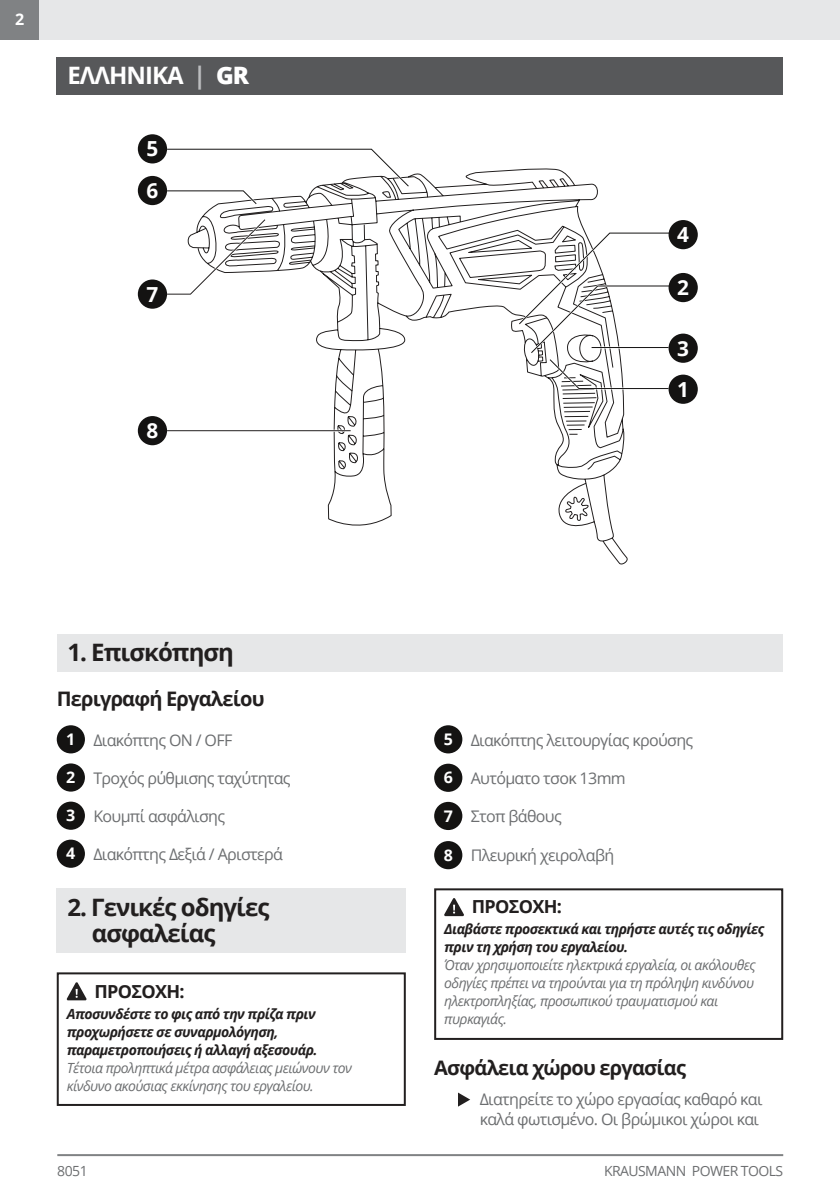
<style>
.page{position:relative;width:840px;height:1191px;background:#fff}
.page>*{position:absolute;margin:0;border:0;box-sizing:border-box;transform-origin:0 0}
.t1{font:700 24px/26px "Open Sans";letter-spacing:-.04em;color:#221f1f}
.t2{font:700 24px "Open Sans";letter-spacing:-.04em;color:#fff}
.t3{font:700 20.8px "Open Sans";color:#fff}
.t4{font:700 20px "Open Sans";letter-spacing:-.04em;color:#221f1f}
.t5{font:700 18px "Open Sans";letter-spacing:-.04em;color:#221f1f}
.t6{font:16px/20px "Open Sans";letter-spacing:-.04em;color:#6c6e70}
.t7{font:700 16px "Open Sans";color:#fff}
.t8{font:italic 14px/18px "Open Sans";letter-spacing:-.04em;color:#6c6e70}
.t9{font:italic 700 14px/18px "Open Sans";letter-spacing:-.04em;color:#221f1f}
.t10{font:14px "Open Sans";letter-spacing:-.04em;color:#6c6e70}
.s1{color:#bbbdbf}
.s2{font-weight:800}
.s3{font-weight:700;color:#fff}
</style>
<div class="page">
<div style="left:0;top:0;width:40px;height:40px;background:#808284"></div>
<hr style="left:57px;top:1154px;width:725px;height:2px;background:#808284">
<div style="left:40px;top:0;width:799px;height:40px;background:#e6e7e8"></div>
<div style="left:57px;top:634px;width:725px;height:38px;background:#e6e7e8"></div>
<div style="left:57px;top:57px;width:725px;height:38px;background:#57585a"></div>
<div style="left:57px;top:972px;width:348px;height:134px;border:2px solid #221f1f"></div>
<svg style="left:458px;top:1092px;width:12px;height:14px"></svg>
<svg style="left:66px;top:982px;width:21px;height:18px"></svg>
<div style="left:434px;top:888px;width:348px;height:152px;border:2px solid #221f1f"></div>
<svg style="left:444px;top:898px;width:20px;height:18px"></svg>
<div style="left:57px;top:888px;width:348px;height:64px;background:#e6e7e8"></div>
<div style="left:57px;top:725px;width:28px;height:28px;background:#141312;border-radius:50%"></div>
<div style="left:57px;top:763px;width:28px;height:28px;background:#141312;border-radius:50%"></div>
<div style="left:57px;top:801px;width:28px;height:28px;background:#141312;border-radius:50%"></div>
<div style="left:57px;top:839px;width:28px;height:28px;background:#141312;border-radius:50%"></div>
<div style="left:434px;top:763px;width:28px;height:29px;background:#141312;border-radius:50%"></div>
<div style="left:434px;top:802px;width:28px;height:28px;background:#141312;border-radius:50%"></div>
<div style="left:434px;top:841px;width:28px;height:28px;background:#141312;border-radius:50%"></div>
<div style="left:434px;top:725px;width:28px;height:28px;background:#141312;border-radius:50%"></div>
<svg style="left:201px;top:168px;width:427px;height:397px"></svg>
<svg style="left:516px;top:231px;width:152px;height:159px"></svg>
<div style="left:668px;top:273px;width:29px;height:29px;background:#141312;border-radius:50%"></div>
<div style="left:668px;top:333px;width:29px;height:30px;background:#141312;border-radius:50%"></div>
<div style="left:668px;top:220px;width:29px;height:29px;background:#141312;border-radius:50%"></div>
<div style="left:668px;top:374px;width:29px;height:30px;background:#141312;border-radius:50%"></div>
<div style="left:138px;top:176px;width:29px;height:29px;background:#141312;border-radius:50%"></div>
<svg style="left:165px;top:148px;width:246px;height:59px"></svg>
<div style="left:138px;top:134px;width:29px;height:29px;background:#141312;border-radius:50%"></div>
<svg style="left:165px;top:217px;width:103px;height:79px"></svg>
<div style="left:138px;top:279px;width:29px;height:30px;background:#141312;border-radius:50%"></div>
<hr style="left:167px;top:430px;width:183px;height:2px;background:#fff">
<hr style="left:167px;top:430px;width:183px;height:1px;background:#221f1f">
<div style="left:138px;top:416px;width:29px;height:29px;background:#141312;border-radius:50%"></div>
<p class="t7" style="left:15px;top:13px;width:11px">2</p>
<h1 class="t2" style="left:67px;top:58px;width:183px">ΕΛΛΗΝΙΚΑ <span class="s1">|</span> <span class="s2">GR</span></h1>
<h2 class="t3" style="left:146px;top:141px;width:13px">5</h2>
<h2 class="t3" style="left:146px;top:182px;width:13px">6</h2>
<h2 class="t3" style="left:146px;top:286px;width:13px">7</h2>
<h2 class="t3" style="left:146px;top:422px;width:13px">8</h2>
<h2 class="t3" style="left:676px;top:226px;width:13px">4</h2>
<h2 class="t3" style="left:676px;top:279px;width:13px">2</h2>
<h2 class="t3" style="left:676px;top:340px;width:13px">3</h2>
<h2 class="t3" style="left:676px;top:381px;width:13px">1</h2>
<h1 class="t1" style="left:67px;top:639px;width:168px">1. Επισκόπηση</h1>
<h3 class="t4" style="left:57px;top:685px;width:209px">Περιγραφή Εργαλείου</h3>
<p class="t7" style="left:66px;top:733px;width:11px">1</p>
<p class="t7" style="left:66px;top:771px;width:11px">2</p>
<p class="t7" style="left:66px;top:809px;width:11px">3</p>
<p class="t7" style="left:66px;top:847px;width:11px">4</p>
<p class="t6" style="left:93px;top:729px;width:140px">Διακόπτης ON / OFF</p>
<p class="t6" style="left:93px;top:767px;width:199px">Τροχός ρύθμισης ταχύτητας</p>
<p class="t6" style="left:93px;top:805px;width:133px">Κουμπί ασφάλισης</p>
<p class="t6" style="left:93px;top:843px;width:191px">Διακόπτης Δεξιά / Αριστερά</p>
<h1 class="t1" style="left:92px;top:893px;width:179px;text-indent:-24px">2. Γενικές οδηγίες ασφαλείας</h1>
<p class="t5" style="left:94px;top:979px;width:91px">ΠΡΟΣΟΧΗ:</p>
<p class="t9" style="left:67px;top:1004px;width:252px">Αποσυνδέστε το φις από την πρίζα πριν προχωρήσετε σε συναρμολόγηση, παραμετροποιήσεις ή αλλαγή αξεσουάρ.</p>
<p class="t8" style="left:67px;top:1058px;width:286px">Τέτοια προληπτικά μέτρα ασφάλειας μειώνουν τον κίνδυνο ακούσιας εκκίνησης του εργαλείου.</p>
<p class="t6" style="left:443px;top:729px;width:251px"><span class="s3">5</span> Διακόπτης λειτουργίας κρούσης</p>
<p class="t7" style="left:443px;top:771px;width:11px">6</p>
<p class="t7" style="left:443px;top:809px;width:11px">7</p>
<p class="t7" style="left:443px;top:848px;width:11px">8</p>
<p class="t6" style="left:470px;top:768px;width:156px">Αυτόματο τσοκ 13mm</p>
<p class="t6" style="left:470px;top:806px;width:92px">Στοπ βάθους</p>
<p class="t6" style="left:470px;top:845px;width:145px">Πλευρική χειρολαβή</p>
<p class="t5" style="left:471px;top:894px;width:91px">ΠΡΟΣΟΧΗ:</p>
<p class="t9" style="left:444px;top:919px;width:321px">Διαβάστε προσεκτικά και τηρήστε αυτές τις οδηγίες πριν τη χρήση του εργαλείου.</p>
<p class="t8" style="left:444px;top:955px;width:313px">Όταν χρησιμοποιείτε ηλεκτρικά εργαλεία, οι ακόλουθες οδηγίες πρέπει να τηρούνται για τη πρόληψη κινδύνου ηλεκτροπληξίας, προσωπικού τραυματισμού και πυρκαγιάς.</p>
<h3 class="t4" style="left:434px;top:1053px;width:253px">Ασφάλεια χώρου εργασίας</h3>
<p class="t6" style="left:479px;top:1088px;width:284px">Διατηρείτε το χώρο εργασίας καθαρό και καλά φωτισμένο. Οι βρώμικοι χώροι και</p>
<p class="t10" style="left:57px;top:1163px;width:32px">8051</p>
<p class="t10" style="left:603px;top:1163px;width:181px">KRAUSMANN POWER TOOLS</p>
</div>
